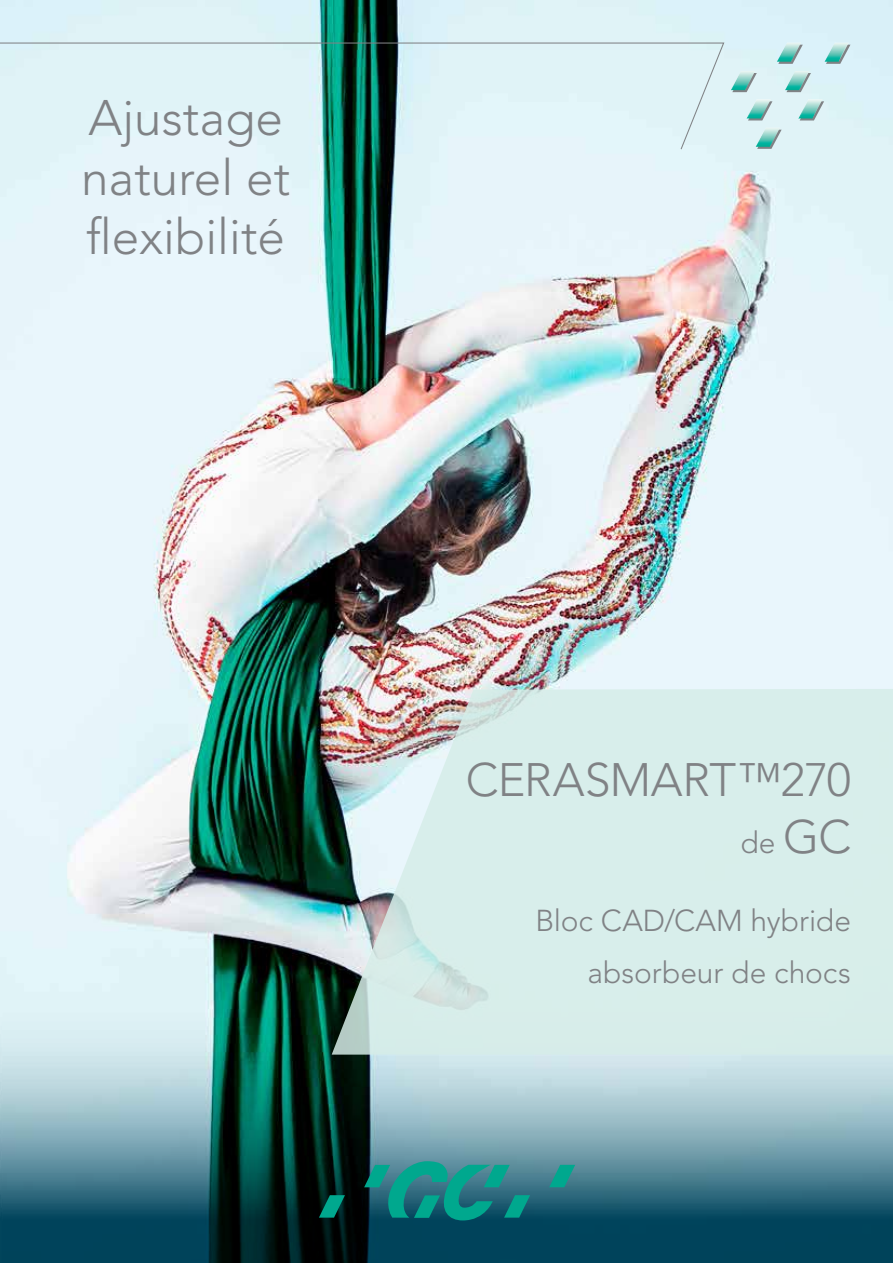
<style>
.page{position:relative;width:893px;height:1263px;background:#fff}
.page>*{position:absolute;margin:0;border:0;box-sizing:border-box;transform-origin:0 0}
.t1{font:300 49.5px/59.4px "Avenir LT Std";color:#808285}
.t2{font:300 46.5px "Avenir LT Std";letter-spacing:-.01em;color:#808285}
.t3{font:300 30px/52.5px "Avenir LT Std";color:#808285;text-align:right}
.s1{font-size:46.5px}
</style>
<div class="page">
<img style="left:0;top:0;width:893px;height:997px">
<svg style="left:778px;top:45px;width:25px;height:19px"></svg>
<svg style="left:732px;top:73px;width:25px;height:19px"></svg>
<svg style="left:748px;top:101px;width:24px;height:19px"></svg>
<svg style="left:826px;top:45px;width:24px;height:19px"></svg>
<svg style="left:786px;top:73px;width:25px;height:19px"></svg>
<svg style="left:800px;top:101px;width:24px;height:19px"></svg>
<svg style="left:757px;top:130px;width:25px;height:19px"></svg>
<img style="left:777px;top:43px;width:24px;height:19px">
<img style="left:731px;top:71px;width:24px;height:19px">
<img style="left:746px;top:99px;width:25px;height:19px">
<img style="left:825px;top:43px;width:24px;height:19px">
<img style="left:785px;top:71px;width:24px;height:19px">
<img style="left:798px;top:99px;width:24px;height:19px">
<img style="left:756px;top:128px;width:24px;height:19px">
<svg style="left:0;top:42px;width:725px;height:109px"></svg>
<svg style="left:0;top:997px;width:893px;height:266px"></svg>
<svg style="left:549px;top:1165px;width:26px;height:22px"></svg>
<svg style="left:364px;top:1161px;width:166px;height:59px"></svg>
<svg style="left:319px;top:1195px;width:26px;height:22px"></svg>
<svg style="left:332px;top:689px;width:561px;height:365px;fill:#d8eeeb"></svg>
<h1 class="t1" style="left:81px;top:89px;width:211px">Ajustage naturel et flexibilité</h1>
<h2 class="t2" style="left:466px;top:752px;width:387px">CERASMART™270</h2>
<p class="t3" style="left:740px;top:816px;width:112px">de <span class="s1">GC</span></p>
<p class="t3" style="left:535px;top:894px;width:317px">Bloc CAD/CAM hybride absorbeur de chocs</p>
</div>
